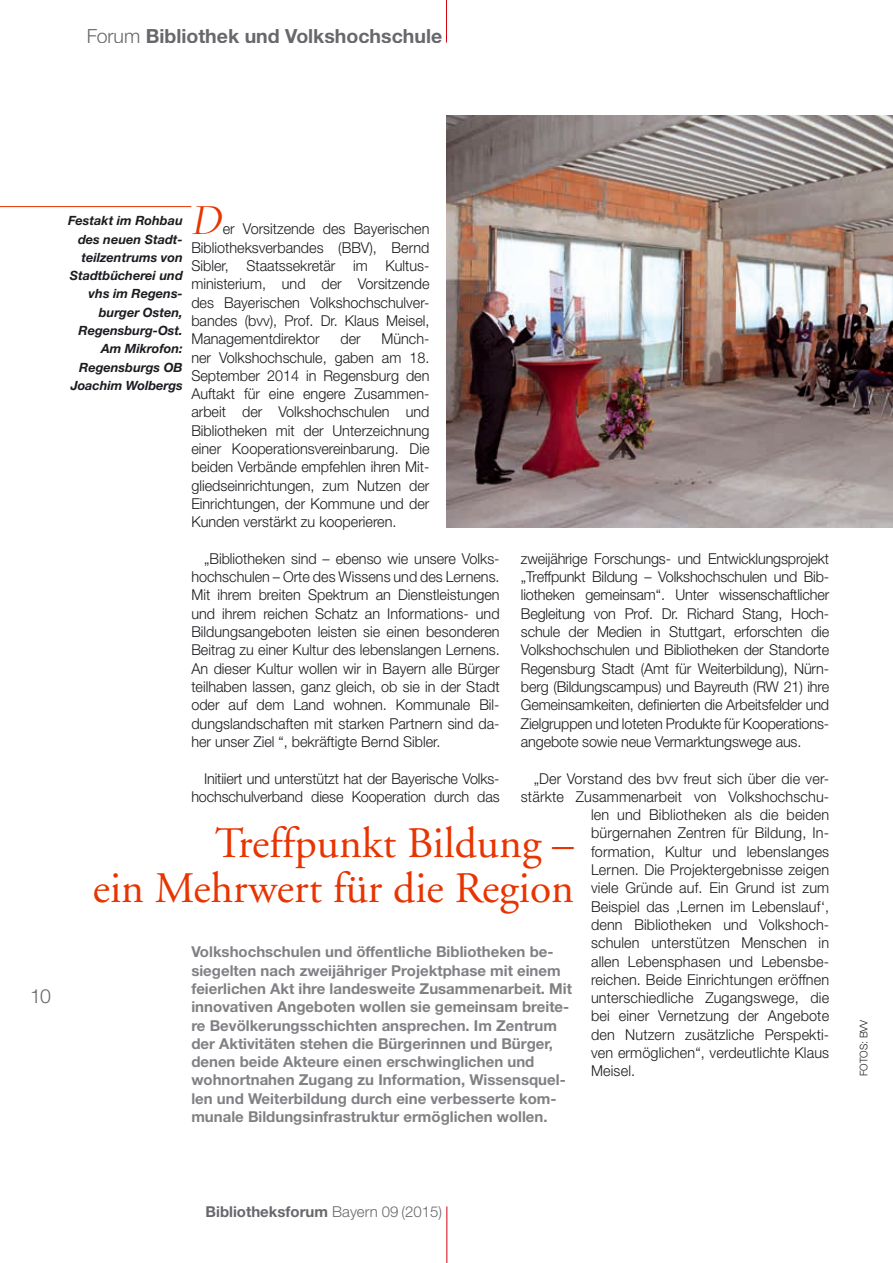
<style>
.page{position:relative;width:893px;height:1263px;background:#fff}
.page>*{position:absolute;margin:0;border:0;box-sizing:border-box;transform-origin:0 0}
.t1{font:43.5px/45.8px "Adobe Garamond";color:#e83400;text-align:right}
.t2{font:italic 43.35px "Garamond";color:#e83400;scale:.96 1}
.t3{font:700 19.5px "Helvetica Neue";color:#68676c}
.t4{font:300 19.5px "Helvetica Neue";color:#68676c}
.t5{font:300 15px/18.3px "Helvetica Neue";letter-spacing:.01em;color:#1b1c20;text-align:justify;scale:.96 1}
.t6{font:700 15px/18.3px "Helvetica Neue";color:#818084}
.t7{font:300 15px/18.3px "Helvetica Neue";letter-spacing:-.01em;color:#1b1c20;text-align:right;scale:.96 1}
.t8{font:700 15px "Helvetica Neue";color:#68676c}
.t9{font:italic 700 12.75px/18.3px "Helvetica Neue";color:#1b1c20;text-align:right}
.t10{font:300 10.5px "Helvetica Neue";color:#1b1c20;scale:.96 1}
.s1{font-weight:300}
</style>
<div class="page">
<hr style="left:0;top:206px;width:191px;height:1px;background:#e83400">
<img style="left:446px;top:115px;width:447px;height:412px">
<hr style="left:446px;top:1206px;width:1px;height:57px;background:#d1010e">
<hr style="left:446px;top:0;width:1px;height:43px;background:#d1010e">
<h3 class="t3" style="left:86px;top:24px;width:358px"><span class="s1">Forum</span> Bibliothek und Volkshochschule</h3>
<h3 class="t4" style="left:30px;top:984px;width:22px">10</h3>
<h2 class="t2" style="left:191px;top:195px;width:33px">D</h2>
<p class="t9" style="left:68px;top:211px;width:116px">Festakt im Rohbau des neuen Stadt&shy;teilzentrums von<br>Stadtbücherei und vhs im Regens&shy;burger Osten,<br>Regensburg-Ost.<br>Am Mikrofon:<br>Regensburgs OB<br>Joachim Wolbergs</p>
<p class="t5" style="left:191px;top:220px;width:250px;text-indent:31px">er Vorsitzende des Bayerischen Bibliotheksverbandes (BBV), Bernd Sibler, Staatssekretär im Kultus&shy;ministerium, und der Vorsitzende des Bayerischen Volkshochschulver&shy;bandes (bvv), Prof. Dr. Klaus Meisel, Managementdirektor</p>
<p class="t5" style="left:191px;top:329px;width:250px;text-indent:190px">Münch&shy;ner Volkshochschule, gaben am 18.<br>September 2014 in Regensburg den Auftakt für eine engere Zusammen&shy;arbeit der Volkshochschulen und Bibliotheken mit der Unterzeichnung einer Kooperationsvereinbarung. Die beiden Verbände empfehlen ihren Mit&shy;gliedseinrichtungen, zum Nutzen der Einrichtungen, der Kommune und der Kunden verstärkt zu kooperieren.</p>
<p class="t5" style="left:191px;top:549px;width:323px;text-indent:13px">„Bibliotheken sind – ebenso wie unsere Volks&shy;hochschulen – Orte des Wissens und des Lernens.<br>Mit ihrem breiten Spektrum an Dienstleistungen und ihrem reichen Schatz an Informations- und Bildungsangeboten leisten sie einen besonderen Beitrag zu einer Kultur des lebenslangen Lernens.<br>An dieser Kultur wollen wir in Bayern alle Bürger teilhaben lassen, ganz gleich, ob sie in der Stadt oder auf dem Land wohnen. Kommunale Bil&shy;dungslandschaften mit starken Partnern sind da&shy;her unser Ziel “, bekräftigte Bernd Sibler.</p>
<p class="t7" style="left:191px;top:769px;width:323px">Initiiert und unterstützt hat der Bayerische Volks&shy;hochschulverband diese Kooperation durch das</p>
<p class="t5" style="left:340px;top:329px;width:23px">der</p>
<p class="t5" style="left:521px;top:549px;width:323px">zweijährige Forschungs- und Entwicklungsprojekt „Treffpunkt Bildung – Volkshochschulen und Bib&shy;liotheken gemeinsam“. Unter wissenschaftlicher Begleitung von Prof. Dr. Richard Stang, Hoch&shy;schule der Medien in Stuttgart, erforschten die Volkshochschulen und Bibliotheken der Standorte Regensburg Stadt (Amt für Weiterbildung), Nürn&shy;berg (Bildungscampus) und Bayreuth (RW 21) ihre Gemeinsamkeiten, definierten die Arbeitsfelder und Zielgruppen und loteten Produkte für Kooperations&shy;angebote sowie neue Vermarktungswege aus.</p>
<p class="t5" style="left:534px;top:769px;width:309px">„Der Vorstand des bvv freut sich über die ver-</p>
<p class="t5" style="left:521px;top:787px;width:323px">stärkte Zusammenarbeit von Volkshochschu-</p>
<p class="t5" style="left:591px;top:805px;width:250px">len und Bibliotheken als die beiden</p>
<p class="t5" style="left:591px;top:824px;width:250px">bürgernahen Zentren für Bildung, In-</p>
<p class="t5" style="left:591px;top:842px;width:250px">formation, Kultur und lebenslanges</p>
<p class="t5" style="left:591px;top:860px;width:250px">Lernen. Die Projektergebnisse zeigen</p>
<p class="t5" style="left:591px;top:878px;width:250px">viele Gründe auf. Ein Grund ist zum</p>
<p class="t5" style="left:591px;top:897px;width:250px">Beispiel das ‚Lernen im Lebenslauf‘,</p>
<p class="t5" style="left:591px;top:915px;width:250px">denn Bibliotheken und Volkshoch-</p>
<p class="t5" style="left:591px;top:933px;width:250px">schulen unterstützen Menschen in</p>
<p class="t5" style="left:591px;top:952px;width:250px">allen Lebensphasen und Lebensbe-</p>
<p class="t5" style="left:591px;top:970px;width:250px">reichen. Beide Einrichtungen eröffnen</p>
<p class="t5" style="left:591px;top:988px;width:250px">unterschiedliche Zugangswege, die</p>
<p class="t5" style="left:591px;top:1007px;width:250px">bei einer Vernetzung der Angebote</p>
<p class="t5" style="left:591px;top:1025px;width:250px">den Nutzern zusätzliche Perspekti-</p>
<p class="t5" style="left:591px;top:1043px;width:250px">ven ermöglichen“, verdeutlichte Klaus</p>
<p class="t5" style="left:591px;top:1061px;width:47px">Meisel.</p>
<h1 class="t1" style="left:93px;top:821px;width:483px">Treffpunkt Bildung –<br>ein Mehrwert für die Region</h1>
<p class="t6" style="left:191px;top:942px;width:382px">Volkshochschulen und öffentliche Bibliotheken be&shy;siegelten nach zweijähriger Projektphase mit einem feierlichen Akt ihre landesweite Zusammenarbeit. Mit innovativen Angeboten wollen sie gemeinsam breite&shy;re Bevölkerungsschichten ansprechen. Im Zentrum der Aktivitäten stehen die Bürgerinnen und Bürger, denen beide Akteure einen erschwinglichen und wohnortnahen Zugang zu Information, Wissensquel&shy;len und Weiterbildung durch eine verbesserte kom&shy;munale Bildungsinfrastruktur ermöglichen wollen.</p>
<p class="t10" style="left:857px;top:1076px;width:61px;rotate:-90deg">FOTOS: BVV</p>
<p class="t8" style="left:206px;top:1202px;width:238px">Bibliotheksforum <span class="s1">Bayern 09 (2015)</span></p>
</div>
